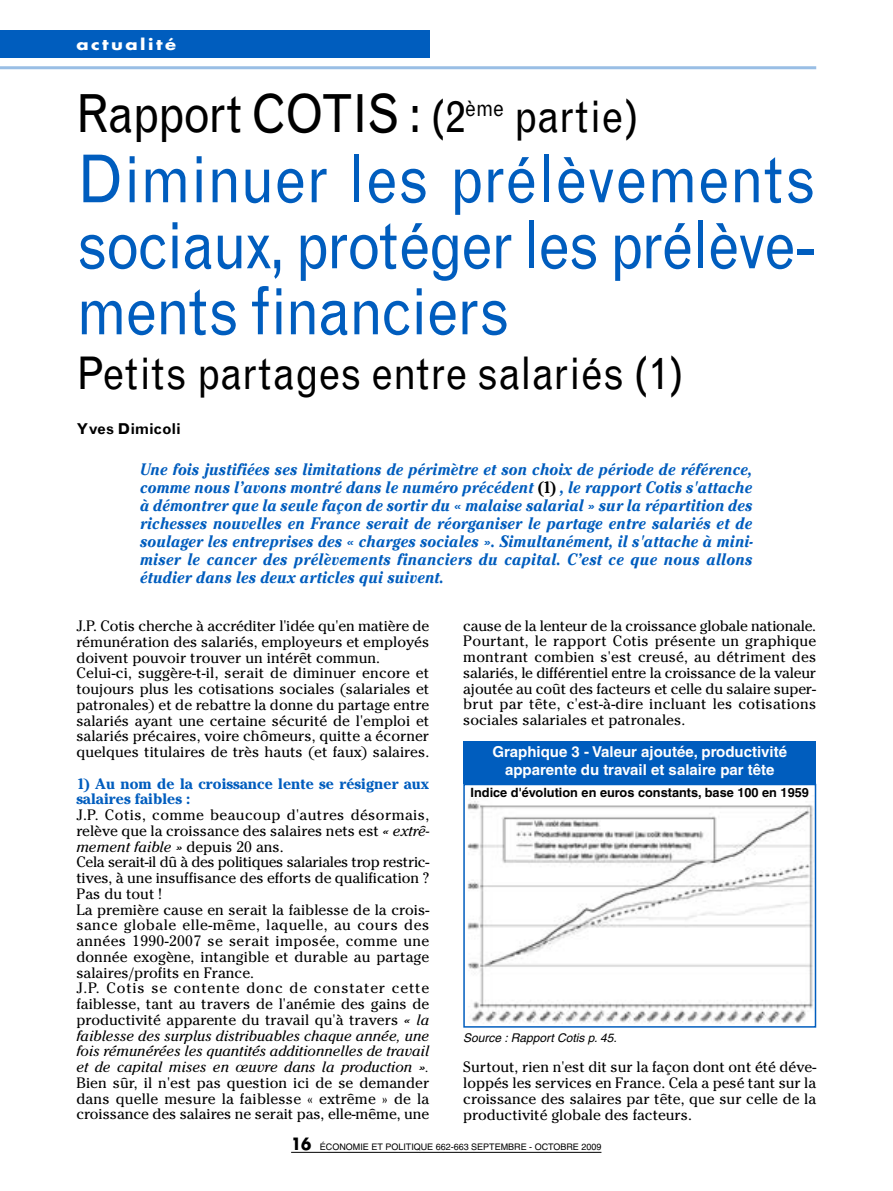
<style>
.page{position:relative;width:893px;height:1191px;background:#fff}
.page>*{position:absolute;margin:0;border:0;box-sizing:border-box;transform-origin:0 0}
.t1{font:66px/66px "Grotesque MT Std";letter-spacing:-.03em;color:#005dbe;text-align:justify;scale:.9 1}
.t2{font:52.5px "Grotesque MT Std";letter-spacing:-.025em;color:#000;scale:.9 1}
.t3{font:45px "Grotesque MT Std";color:#000;scale:.9 1}
.t4{font:italic 700 16.5px/18px "Cheltenham Std";color:#005dbe;text-align:justify;scale:.9 1}
.t5{font:15px/15.8px "Cheltenham Std";color:#000;text-align:justify}
.t6{font:700 15px/18px "Helvetica";color:#fff;text-align:center}
.t7{font:700 15px/15.8px "Cheltenham Std";letter-spacing:.005em;color:#005dbe}
.t8{font:700 15px "Grotesque MT Std";letter-spacing:-.02em;color:#000}
.t9{font:700 15px "Futura Std";letter-spacing:.135em;color:#fff;scale:1.2 1}
.t10{font:700 12.75px "Helvetica";color:#000}
.t11{font:italic 12px "Helvetica";color:#000}
.t12{font:9px "Helvetica";color:#000}
.s1{font-size:45px}
.s2{font-style:normal;color:#000}
.s3{font-style:italic}
.s4{font-family:"Futura Std";font-weight:700;font-size:16.5px}
</style>
<div class="page">
<div style="left:0;top:30px;width:429px;height:28px;background:#005dbe"></div>
<hr style="left:0;top:66px;width:816px;height:3px;background:#99bee5">
<hr style="left:291px;top:1152px;width:310px;height:1px;background:#000">
<div style="left:463px;top:741px;width:353px;height:43px;background:#005dbe"></div>
<img style="left:467px;top:798px;width:346px;height:226px">
<div style="left:463px;top:783px;width:353px;height:244px;border:2px solid #005dbe"></div>
<p class="t9" style="left:76px;top:36px;width:85px">actualité</p>
<h2 class="t2" style="left:76px;top:95px;width:626px">Rapport COTIS : <span class="s1">(2</span><sup>ème</sup> <span class="s1">partie)</span></h2>
<h1 class="t1" style="left:76px;top:154px;width:823px">Diminuer les prélèvements sociaux, protéger les prélève&shy;ments financiers</h1>
<h3 class="t3" style="left:76px;top:358px;width:676px">Petits partages entre salariés (1)</h3>
<p class="t8" style="left:76px;top:423px;width:106px">Yves Dimicoli</p>
<p class="t4" style="left:140px;top:461px;width:682px">Une fois justifiées ses limitations de périmètre et son choix de période de référence, comme nous l’avons montré dans le numéro précédent <span class="s2">(1)</span> , le rapport Cotis s'attache à démontrer que la seule façon de sortir du « malaise salarial » sur la répartition des richesses nouvelles en France serait de réorganiser le partage entre salariés et de soulager les entreprises des « charges sociales ». Simultanément, il s'attache à mini&shy;miser le cancer des prélèvements financiers du capital. C’est ce que nous allons étudier dans les deux articles qui suivent.</p>
<p class="t5" style="left:76px;top:619px;width:354px;text-align:left">J.P. Cotis cherche à accréditer l'idée qu'en matière de rémunération des salariés, employeurs et employés doivent pouvoir trouver un intérêt commun.<br>Celui-ci, suggère-t-il, serait de diminuer encore et toujours plus les cotisations sociales (salariales et patronales) et de rebattre la donne du partage entre salariés ayant une certaine sécurité de l'emploi et salariés précaires, voire chômeurs, quitte a écorner quelques titulaires de très hauts (et faux) salaires.</p>
<p class="t7" style="left:76px;top:775px;width:354px">1) Au nom de la croissance lente se résigner aux salaires faibles :</p>
<p class="t5" style="left:76px;top:808px;width:355px;text-align:left">J.P. Cotis, comme beaucoup d'autres désormais, relève que la croissance des salaires nets est <span class="s3">« extrê&shy;mement faible »</span> depuis 20 ans.<br>Cela serait-il dû à des politiques salariales trop restric&shy;tives, à une insuffisance des efforts de qualification ?<br>Pas du tout !<br>La première cause en serait la faiblesse de la crois&shy;sance globale elle-même, laquelle, au cours des années 1990-2007 se serait imposée, comme une donnée exogène, intangible et durable au partage salaires/profits en France.<br>J.P. Cotis se contente donc de constater cette faiblesse, tant au travers de l'anémie des gains de productivité apparente du travail qu'à travers <span class="s3">« la faiblesse des surplus distribuables chaque année, une fois rémunérées les quantités additionnelles de travail et de capital mises en œuvre dans la production ».</span></p>
<p class="t5" style="left:76px;top:1076px;width:354px">Bien sûr, il n'est pas question ici de se demander dans quelle mesure la faiblesse « extrême » de la croissance des salaires ne serait pas, elle-même, une</p>
<p class="t5" style="left:463px;top:619px;width:354px">cause de la lenteur de la croissance globale nationale.<br>Pourtant, le rapport Cotis présente un graphique montrant combien s'est creusé, au détriment des salariés, le différentiel entre la croissance de la valeur ajoutée au coût des facteurs et celle du salaire super&shy;brut par tête, c'est-à-dire incluant les cotisations sociales salariales et patronales.</p>
<p class="t6" style="left:492px;top:744px;width:296px">Graphique 3 - Valeur ajoutée, productivité apparente du travail et salaire par tête</p>
<p class="t10" style="left:471px;top:788px;width:340px">Indice d'évolution en euros constants, base 100 en 1959</p>
<p class="t11" style="left:463px;top:1033px;width:157px">Source : Rapport Cotis p. 45.</p>
<p class="t5" style="left:463px;top:1061px;width:354px">Surtout, rien n'est dit sur la façon dont ont été déve&shy;loppés les services en France. Cela a pesé tant sur la croissance des salaires par tête, que sur celle de la productivité globale des facteurs.</p>
<p class="t12" style="left:291px;top:1143px;width:312px"><span class="s4">16</span> ÉCONOMIE ET POLITIQUE 662-663 SEPTEMBRE - OCTOBRE 2009</p>
</div>
